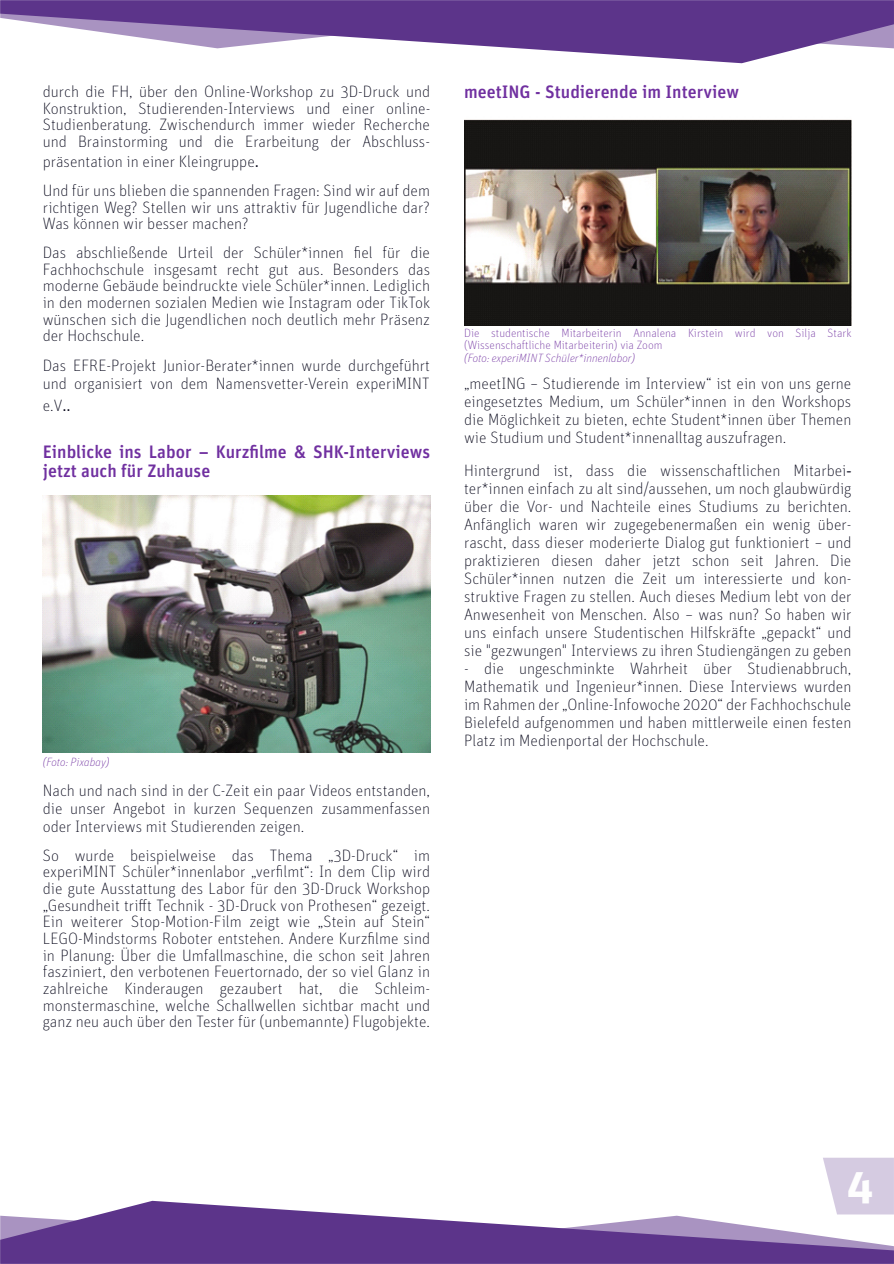
<style>
.page{position:relative;width:894px;height:1264px;background:#fff}
.page>*{position:absolute;margin:0;border:0;box-sizing:border-box;transform-origin:0 0}
.t1{font:700 45px "Unit Pro";color:#fefefe}
.t2{font:500 18px/19.6px "Unit Pro";color:#7030a0}
.t3{font:100 16.5px/18px "Unit Pro";color:#000015;text-align:justify}
.t4{font:100 12px/12.1px "Unit Pro";color:#7030a0}
.t5{font:italic 100 12px "Unit Pro";color:#7030a0}
.s1{font-family:"Calibri";font-weight:400}
</style>
<div class="page">
<svg style="left:0;top:0;width:893px;height:63px;fill:#5c348a"></svg>
<svg style="left:0;top:1157px;width:893px;height:106px"></svg>
<img style="left:43px;top:495px;width:387px;height:257px">
<img style="left:464px;top:119px;width:387px;height:206px">
<p class="t3" style="left:43px;top:84px;width:389px;line-height:16.6px">durch die FH, über den Online-Workshop zu 3D-Druck und Konstruktion, Studierenden-Interviews und einer online-Studienberatung. Zwischendurch immer wieder Recherche und Brainstorming und die Erarbeitung der Abschluss-</p>
<p class="t3" style="left:43px;top:148px;width:388px;line-height:28.7px">präsentation in einer Kleingruppe<span class="s1">.<br></span>Und für uns blieben die spannenden Fragen: Sind wir auf dem</p>
<p class="t3" style="left:43px;top:199px;width:388px;line-height:16.6px">richtigen Weg? Stellen wir uns attraktiv für Jugendliche dar?<br>Was können wir besser machen?</p>
<p class="t3" style="left:43px;top:245px;width:389px;line-height:16.6px">Das abschließende Urteil der Schüler*innen fiel für die Fachhochschule insgesamt recht gut aus. Besonders das moderne Gebäude beindruckte viele Schüler*innen. Lediglich in den modernen sozialen Medien wie Instagram oder TikTok wünschen sich die Jugendlichen noch deutlich mehr Präsenz der Hochschule.</p>
<p class="t3" style="left:43px;top:357px;width:389px">Das EFRE-Projekt Junior-Berater*innen wurde durchgeführt und organisiert von dem Namensvetter-Verein experiMINT</p>
<p class="t3" style="left:43px;top:397px;width:29px">e.V<span class="s1">..</span></p>
<p class="t2" style="left:43px;top:442px;width:388px">Einblicke ins Labor – Kurzfilme &amp; SHK-Interviews jetzt auch für Zuhause</p>
<p class="t5" style="left:43px;top:756px;width:68px">(Foto: Pixabay)</p>
<p class="t3" style="left:43px;top:782px;width:388px">Nach und nach sind in der C-Zeit ein paar Videos entstanden, die unser Angebot in kurzen Sequenzen zusammenfassen oder Interviews mit Studierenden zeigen.</p>
<p class="t3" style="left:43px;top:847px;width:389px;line-height:16.6px">So wurde beispielweise das Thema „3D-Druck“ im experiMINT Schüler*innenlabor „verfilmt“: In dem Clip wird die gute Ausstattung des Labor für den 3D-Druck Workshop „Gesundheit trifft Technik - 3D-Druck von Prothesen“ gezeigt.<br>Ein weiterer Stop-Motion-Film zeigt wie „Stein auf Stein“ LEGO-Mindstorms Roboter entstehen. Andere Kurzfilme sind in Planung: Über die Umfallmaschine, die schon seit Jahren fasziniert, den verbotenen Feuertornado, der so viel Glanz in zahlreiche Kinderaugen gezaubert hat, die Schleim&shy;monstermaschine, welche Schallwellen sichtbar macht und ganz neu auch über den Tester für (unbemannte) Flugobjekte.</p>
<p class="t2" style="left:464px;top:83px;width:276px">meetING - Studierende im Interview</p>
<p class="t4" style="left:464px;top:328px;width:388px">Die studentische Mitarbeiterin Annalena Kirstein wird von Silja Stark (Wissenschaftliche Mitarbeiterin) via Zoom</p>
<p class="t5" style="left:464px;top:352px;width:172px">(Foto: experiMINT Schüler*innenlabor)</p>
<p class="t3" style="left:464px;top:374px;width:388px">„meetING – Studierende im Interview“ ist ein von uns gerne eingesetztes Medium, um Schüler*innen in den Workshops die Möglichkeit zu bieten, echte Student*innen über Themen wie Studium und Student*innenalltag auszufragen.</p>
<p class="t3" style="left:464px;top:462px;width:389px">Hintergrund ist, dass die wissenschaftlichen Mitarbei&shy;ter*innen einfach zu alt sind/aussehen, um noch glaubwürdig über die Vor- und Nachteile eines Studiums zu berichten.<br>Anfänglich waren wir zugegebenermaßen ein wenig über&shy;rascht, dass dieser moderierte Dialog gut funktioniert – und praktizieren diesen daher jetzt schon seit Jahren. Die Schüler*innen nutzen die Zeit um interessierte und kon&shy;struktive Fragen zu stellen. Auch dieses Medium lebt von der Anwesenheit von Menschen. Also – was nun? So haben wir uns einfach unsere Studentischen Hilfskräfte „gepackt“ und sie "gezwungen" Interviews zu ihren Studiengängen zu geben</p>
<p class="t3" style="left:464px;top:660px;width:389px">- die ungeschminkte Wahrheit über Studienabbruch, Mathematik und Ingenieur*innen. Diese Interviews wurden im Rahmen der „Online-Infowoche 2020“ der Fachhochschule Bielefeld aufgenommen und haben mittlerweile einen festen Platz im Medienportal der Hochschule.</p>
<h1 class="t1" style="left:846px;top:1164px;width:29px">4</h1>
</div>
